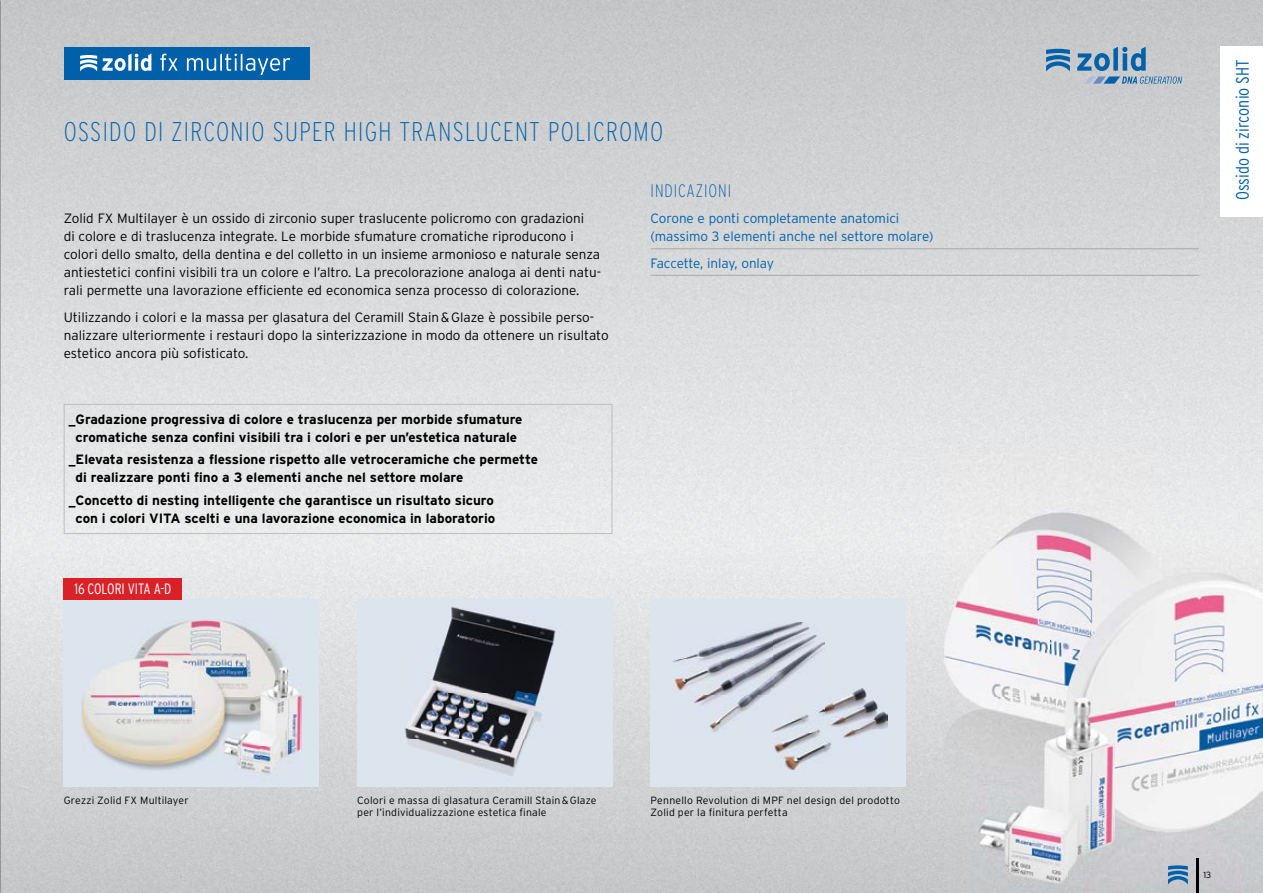
<style>
.page{position:relative;width:1263px;height:893px;background:#fff}
.page>*{position:absolute;margin:0;border:0;box-sizing:border-box;transform-origin:0 0}
.t1{font:200 condensed 27px "Interstate";letter-spacing:.05em;color:#0061aa}
.t2{font:300 condensed 18px "Interstate";color:#0061aa}
.t3{font:200 condensed 18px "Interstate";letter-spacing:.05em;color:#0061aa}
.t4{font:300 condensed 15px "Interstate";letter-spacing:-.005em;color:#fff}
.t5{font:300 13.5px/18px "Interstate";color:#000}
.t6{font:700 13.5px/18px "Interstate";color:#000;text-align:center}
.t7{font:300 13.5px/18px "Interstate";letter-spacing:-.005em;color:#0061aa}
.t8{font:300 10.5px/12.6px "Interstate";letter-spacing:.02em;color:#000}
.t9{font:300 9px "Interstate";color:#000}
</style>
<div class="page">
<img style="left:0;top:0;width:1105px;height:367px">
<img style="left:1105px;top:0;width:158px;height:455px">
<div style="left:0;top:367px;width:947px;height:263px;background:#e6e7e8"></div>
<div style="left:947px;top:367px;width:159px;height:88px;background:#e2e3e4"></div>
<img style="left:0;top:630px;width:105px;height:263px">
<img style="left:316px;top:630px;width:52px;height:263px">
<img style="left:579px;top:630px;width:105px;height:263px">
<img style="left:895px;top:630px;width:49px;height:263px">
<div style="left:105px;top:787px;width:211px;height:106px;background:#cacbcd"></div>
<div style="left:368px;top:787px;width:211px;height:106px;background:#cacbcd"></div>
<div style="left:684px;top:787px;width:211px;height:106px;background:#cacbcd"></div>
<img style="left:357px;top:600px;width:255px;height:187px">
<div style="left:64px;top:600px;width:255px;height:187px;background:#dce4ee"></div>
<div style="left:64px;top:47px;width:245px;height:32px;background:#0061aa"></div>
<svg style="left:160px;top:54px;width:18px;height:17px"></svg>
<svg style="left:187px;top:54px;width:103px;height:21px"></svg>
<svg style="left:80px;top:54px;width:71px;height:17px"></svg>
<img style="left:944px;top:455px;width:319px;height:438px">
<svg style="left:1077px;top:47px;width:105px;height:37px;background:#93adc2"></svg>
<svg style="left:1046px;top:49px;width:24px;height:23px"></svg>
<div style="left:1220px;top:47px;width:43px;height:170px;background:#fff"></div>
<img style="left:136px;top:620px;width:148px;height:47px">
<img style="left:81px;top:661px;width:92px;height:109px">
<img style="left:173px;top:725px;width:46px;height:44px">
<img style="left:131px;top:655px;width:100px;height:70px">
<img style="left:260px;top:668px;width:42px;height:107px">
<img style="left:219px;top:725px;width:41px;height:48px">
<img style="left:219px;top:667px;width:68px;height:58px">
<div style="left:651px;top:600px;width:255px;height:187px;background:#dce4ee"></div>
<img style="left:673px;top:628px;width:99px;height:68px">
<img style="left:772px;top:622px;width:52px;height:107px">
<img style="left:689px;top:696px;width:83px;height:37px">
<img style="left:824px;top:689px;width:64px;height:40px">
<img style="left:772px;top:729px;width:103px;height:41px">
<hr style="left:651px;top:249px;width:548px;height:1px;background:#a7a9ac">
<hr style="left:651px;top:275px;width:548px;height:1px;background:#a7a9ac">
<div style="left:64px;top:404px;width:548px;height:130px;border:1px solid #bcbec0"></div>
<div style="left:64px;top:578px;width:118px;height:22px;background:#da2128"></div>
<hr style="left:1196px;top:859px;width:3px;height:34px;background:#000">
<svg style="left:1168px;top:865px;width:20px;height:19px"></svg>
<h1 class="t1" style="left:64px;top:115px;width:601px">OSSIDO DI ZIRCONIO SUPER HIGH TRANSLUCENT POLICROMO</h1>
<p class="t5" style="left:64px;top:210px;width:539px">Zolid FX Multilayer è un ossido di zirconio super traslucente policromo con gradazioni<br>di colore e di traslucenza integrate. Le morbide sfumature cromatiche riproducono i colori dello smalto, della dentina e del colletto in un insieme armonioso e naturale senza antiestetici confini visibili tra un colore e l’altro. La precolorazione analoga ai denti natu&shy;rali permette una lavorazione efficiente ed economica senza processo di colorazione.</p>
<p class="t5" style="left:64px;top:308px;width:546px">Utilizzando i colori e la massa per glasatura del Ceramill Stain &amp; Glaze è possibile perso&shy;nalizzare ulteriormente i restauri dopo la sinterizzazione in modo da ottenere un risultato estetico ancora più sofisticato.</p>
<p class="t6" style="left:69px;top:410px;width:455px">_Gradazione progressiva di colore e traslucenza per morbide sfumature cromatiche senza confini visibili tra i colori e per un’estetica naturale</p>
<p class="t6" style="left:76px;top:450px;width:464px;text-align:left;text-indent:-7px">_Elevata resistenza a flessione rispetto alle vetroceramiche che permette di realizzare ponti fino a 3 elementi anche nel settore molare</p>
<p class="t6" style="left:69px;top:491px;width:428px">_Concetto di nesting intelligente che garantisce un risultato sicuro con i colori VITA scelti e una lavorazione economica in laboratorio</p>
<p class="t4" style="left:74px;top:580px;width:99px">16 COLORI VITA A-D</p>
<h2 class="t3" style="left:651px;top:180px;width:82px">INDICAZIONI</h2>
<p class="t7" style="left:651px;top:209px;width:284px">Corone e ponti completamente anatomici (massimo 3 elementi anche nel settore molare)</p>
<p class="t7" style="left:651px;top:254px;width:125px">Faccette, inlay, onlay</p>
<p class="t8" style="left:64px;top:793px;width:126px">Grezzi Zolid FX Multilayer</p>
<p class="t8" style="left:357px;top:793px;width:241px">Colori e massa di glasatura Ceramill Stain &amp; Glaze per l’individualizzazione estetica finale</p>
<p class="t8" style="left:651px;top:793px;width:251px">Pennello Revolution di MPF nel design del prodotto<br>Zolid per la finitura perfetta</p>
<h2 class="t2" style="left:1231px;top:200px;width:143px;rotate:-90deg">Ossido di zirconio SHT</h2>
<p class="t9" style="left:1203px;top:869px;width:9px">13</p>
</div>
